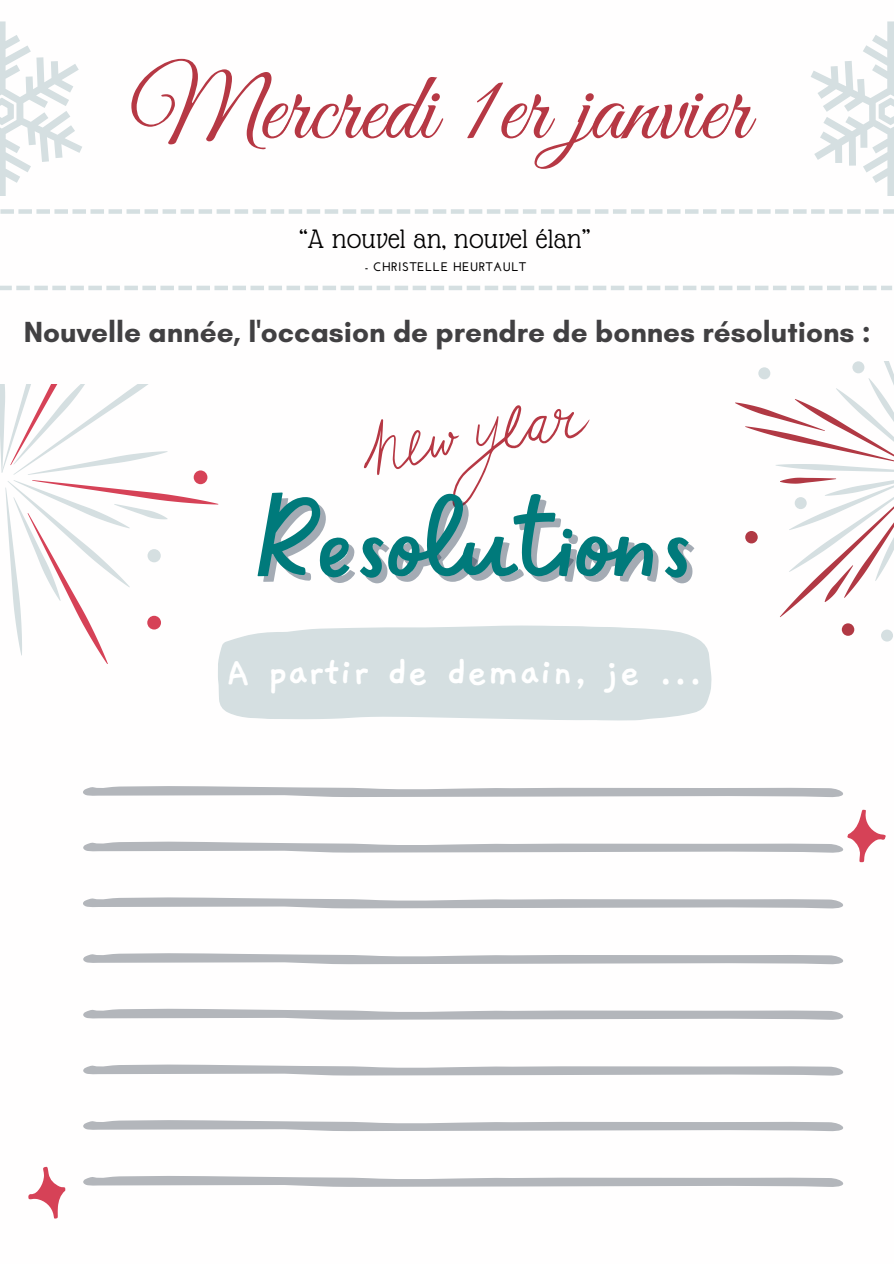
<style>
.page{position:relative;width:894px;height:1264px;background:#fff}
.page>*{position:absolute;margin:0;border:0;box-sizing:border-box;transform-origin:0 0}
.t1{font:127.05px "Sweet Apricot";color:#007a7b}
.t2{font:97.5px "Great Vibes";color:#b63844}
.t3{font:700 43.05px "Gaegu";color:#fff}
.t4{font:700 29.55px "Glacial Indifference";color:#414042}
.t5{font:28.95px "Glass Antiqua";letter-spacing:.01em;color:#000}
.t6{font:700 12.45px "Josefin Sans";letter-spacing:.04em;color:#000}
</style>
<div class="page">
<svg style="left:0;top:21px;width:82px;height:175px"></svg>
<svg style="left:811px;top:21px;width:82px;height:175px"></svg>
<div style="left:0;top:209px;width:14px;height:5px;background:#d5dfe1"></div>
<div style="left:18px;top:209px;width:14px;height:5px;background:#d5dfe1"></div>
<div style="left:36px;top:209px;width:14px;height:5px;background:#d5dfe1"></div>
<div style="left:54px;top:209px;width:14px;height:5px;background:#d5dfe1"></div>
<div style="left:72px;top:209px;width:14px;height:5px;background:#d5dfe1"></div>
<div style="left:90px;top:209px;width:14px;height:5px;background:#d5dfe1"></div>
<div style="left:108px;top:209px;width:14px;height:5px;background:#d5dfe1"></div>
<div style="left:126px;top:209px;width:14px;height:5px;background:#d5dfe1"></div>
<div style="left:144px;top:209px;width:14px;height:5px;background:#d5dfe1"></div>
<div style="left:162px;top:209px;width:14px;height:5px;background:#d5dfe1"></div>
<div style="left:180px;top:209px;width:14px;height:5px;background:#d5dfe1"></div>
<div style="left:198px;top:209px;width:14px;height:5px;background:#d5dfe1"></div>
<div style="left:216px;top:209px;width:14px;height:5px;background:#d5dfe1"></div>
<div style="left:234px;top:209px;width:14px;height:5px;background:#d5dfe1"></div>
<div style="left:252px;top:209px;width:14px;height:5px;background:#d5dfe1"></div>
<div style="left:270px;top:209px;width:14px;height:5px;background:#d5dfe1"></div>
<div style="left:288px;top:209px;width:14px;height:5px;background:#d5dfe1"></div>
<div style="left:306px;top:209px;width:14px;height:5px;background:#d5dfe1"></div>
<div style="left:324px;top:209px;width:14px;height:5px;background:#d5dfe1"></div>
<div style="left:342px;top:209px;width:14px;height:5px;background:#d5dfe1"></div>
<div style="left:360px;top:209px;width:14px;height:5px;background:#d5dfe1"></div>
<div style="left:378px;top:209px;width:14px;height:5px;background:#d5dfe1"></div>
<div style="left:396px;top:209px;width:14px;height:5px;background:#d5dfe1"></div>
<div style="left:414px;top:209px;width:14px;height:5px;background:#d5dfe1"></div>
<div style="left:432px;top:209px;width:14px;height:5px;background:#d5dfe1"></div>
<div style="left:450px;top:209px;width:14px;height:5px;background:#d5dfe1"></div>
<div style="left:468px;top:209px;width:14px;height:5px;background:#d5dfe1"></div>
<div style="left:486px;top:209px;width:14px;height:5px;background:#d5dfe1"></div>
<div style="left:504px;top:209px;width:14px;height:5px;background:#d5dfe1"></div>
<div style="left:522px;top:209px;width:14px;height:5px;background:#d5dfe1"></div>
<div style="left:540px;top:209px;width:14px;height:5px;background:#d5dfe1"></div>
<div style="left:558px;top:209px;width:14px;height:5px;background:#d5dfe1"></div>
<div style="left:576px;top:209px;width:14px;height:5px;background:#d5dfe1"></div>
<div style="left:594px;top:209px;width:14px;height:5px;background:#d5dfe1"></div>
<div style="left:612px;top:209px;width:14px;height:5px;background:#d5dfe1"></div>
<div style="left:630px;top:209px;width:14px;height:5px;background:#d5dfe1"></div>
<div style="left:648px;top:209px;width:14px;height:5px;background:#d5dfe1"></div>
<div style="left:666px;top:209px;width:14px;height:5px;background:#d5dfe1"></div>
<div style="left:684px;top:209px;width:14px;height:5px;background:#d5dfe1"></div>
<div style="left:702px;top:209px;width:14px;height:5px;background:#d5dfe1"></div>
<div style="left:720px;top:209px;width:14px;height:5px;background:#d5dfe1"></div>
<div style="left:738px;top:209px;width:14px;height:5px;background:#d5dfe1"></div>
<div style="left:756px;top:209px;width:14px;height:5px;background:#d5dfe1"></div>
<div style="left:774px;top:209px;width:14px;height:5px;background:#d5dfe1"></div>
<div style="left:792px;top:209px;width:14px;height:5px;background:#d5dfe1"></div>
<div style="left:810px;top:209px;width:14px;height:5px;background:#d5dfe1"></div>
<div style="left:828px;top:209px;width:14px;height:5px;background:#d5dfe1"></div>
<div style="left:846px;top:209px;width:14px;height:5px;background:#d5dfe1"></div>
<div style="left:864px;top:209px;width:14px;height:5px;background:#d5dfe1"></div>
<div style="left:882px;top:209px;width:11px;height:5px;background:#d5dfe1"></div>
<hr style="left:0;top:286px;width:12px;height:4px;background:#d5dfe1">
<hr style="left:16px;top:286px;width:14px;height:4px;background:#d5dfe1">
<hr style="left:34px;top:286px;width:14px;height:4px;background:#d5dfe1">
<hr style="left:52px;top:286px;width:14px;height:4px;background:#d5dfe1">
<hr style="left:70px;top:286px;width:14px;height:4px;background:#d5dfe1">
<hr style="left:88px;top:286px;width:14px;height:4px;background:#d5dfe1">
<hr style="left:106px;top:286px;width:14px;height:4px;background:#d5dfe1">
<hr style="left:124px;top:286px;width:14px;height:4px;background:#d5dfe1">
<hr style="left:142px;top:286px;width:14px;height:4px;background:#d5dfe1">
<hr style="left:160px;top:286px;width:14px;height:4px;background:#d5dfe1">
<hr style="left:178px;top:286px;width:14px;height:4px;background:#d5dfe1">
<hr style="left:196px;top:286px;width:14px;height:4px;background:#d5dfe1">
<hr style="left:214px;top:286px;width:14px;height:4px;background:#d5dfe1">
<hr style="left:232px;top:286px;width:14px;height:4px;background:#d5dfe1">
<hr style="left:250px;top:286px;width:14px;height:4px;background:#d5dfe1">
<hr style="left:268px;top:286px;width:14px;height:4px;background:#d5dfe1">
<hr style="left:286px;top:286px;width:14px;height:4px;background:#d5dfe1">
<hr style="left:304px;top:286px;width:14px;height:4px;background:#d5dfe1">
<hr style="left:322px;top:286px;width:14px;height:4px;background:#d5dfe1">
<hr style="left:340px;top:286px;width:14px;height:4px;background:#d5dfe1">
<hr style="left:358px;top:286px;width:14px;height:4px;background:#d5dfe1">
<hr style="left:376px;top:286px;width:14px;height:4px;background:#d5dfe1">
<hr style="left:394px;top:286px;width:14px;height:4px;background:#d5dfe1">
<hr style="left:412px;top:286px;width:14px;height:4px;background:#d5dfe1">
<hr style="left:430px;top:286px;width:14px;height:4px;background:#d5dfe1">
<hr style="left:448px;top:286px;width:14px;height:4px;background:#d5dfe1">
<hr style="left:466px;top:286px;width:14px;height:4px;background:#d5dfe1">
<hr style="left:484px;top:286px;width:14px;height:4px;background:#d5dfe1">
<hr style="left:502px;top:286px;width:14px;height:4px;background:#d5dfe1">
<hr style="left:520px;top:286px;width:14px;height:4px;background:#d5dfe1">
<hr style="left:538px;top:286px;width:14px;height:4px;background:#d5dfe1">
<hr style="left:556px;top:286px;width:14px;height:4px;background:#d5dfe1">
<hr style="left:574px;top:286px;width:14px;height:4px;background:#d5dfe1">
<hr style="left:592px;top:286px;width:14px;height:4px;background:#d5dfe1">
<hr style="left:610px;top:286px;width:14px;height:4px;background:#d5dfe1">
<hr style="left:628px;top:286px;width:14px;height:4px;background:#d5dfe1">
<hr style="left:646px;top:286px;width:14px;height:4px;background:#d5dfe1">
<hr style="left:664px;top:286px;width:14px;height:4px;background:#d5dfe1">
<hr style="left:682px;top:286px;width:14px;height:4px;background:#d5dfe1">
<hr style="left:700px;top:286px;width:14px;height:4px;background:#d5dfe1">
<hr style="left:718px;top:286px;width:14px;height:4px;background:#d5dfe1">
<hr style="left:736px;top:286px;width:14px;height:4px;background:#d5dfe1">
<hr style="left:754px;top:286px;width:14px;height:4px;background:#d5dfe1">
<hr style="left:772px;top:286px;width:14px;height:4px;background:#d5dfe1">
<hr style="left:790px;top:286px;width:14px;height:4px;background:#d5dfe1">
<hr style="left:808px;top:286px;width:14px;height:4px;background:#d5dfe1">
<hr style="left:826px;top:286px;width:14px;height:4px;background:#d5dfe1">
<hr style="left:844px;top:286px;width:14px;height:4px;background:#d5dfe1">
<hr style="left:862px;top:286px;width:14px;height:4px;background:#d5dfe1">
<hr style="left:880px;top:286px;width:11px;height:4px;background:#d5dfe1">
<div style="left:880px;top:629px;width:12px;height:12px;background:#d5dfe1;border-radius:50%"></div>
<svg style="left:735px;top:362px;width:158px;height:255px"></svg>
<div style="left:841px;top:623px;width:13px;height:13px;background:#b13944;border-radius:50%"></div>
<div style="left:745px;top:531px;width:12px;height:12px;background:#b13944;border-radius:50%"></div>
<svg style="left:0;top:384px;width:218px;height:279px"></svg>
<div style="left:194px;top:470px;width:13px;height:14px;background:#d64257;border-radius:50%"></div>
<div style="left:147px;top:615px;width:14px;height:14px;background:#d64257;border-radius:50%"></div>
<svg style="left:364px;top:405px;width:225px;height:102px"></svg>
<svg style="left:216px;top:616px;width:496px;height:105px;fill:#d5dfe1"></svg>
<svg style="left:83px;top:786px;width:760px;height:401px"></svg>
<svg style="left:843px;top:809px;width:43px;height:54px"></svg>
<svg style="left:28px;top:1166px;width:38px;height:53px"></svg>
<p class="t2" style="left:130px;top:55px;width:620px">Mercredi 1er janvier</p>
<h2 class="t5" style="left:299px;top:223px;width:292px">“A nouvel an, nouvel élan”</h2>
<p class="t6" style="left:365px;top:262px;width:163px">- CHRISTELLE HEURTAULT</p>
<p class="t4" style="left:24px;top:314px;width:848px">Nouvelle année, l'occasion de prendre de bonnes résolutions :</p>
<h3 class="t1" style="left:257px;top:458px;width:441px">Resolutions</h3>
<p class="t3" style="left:226px;top:651px;width:477px">A partir de demain, je ...</p>
</div>
